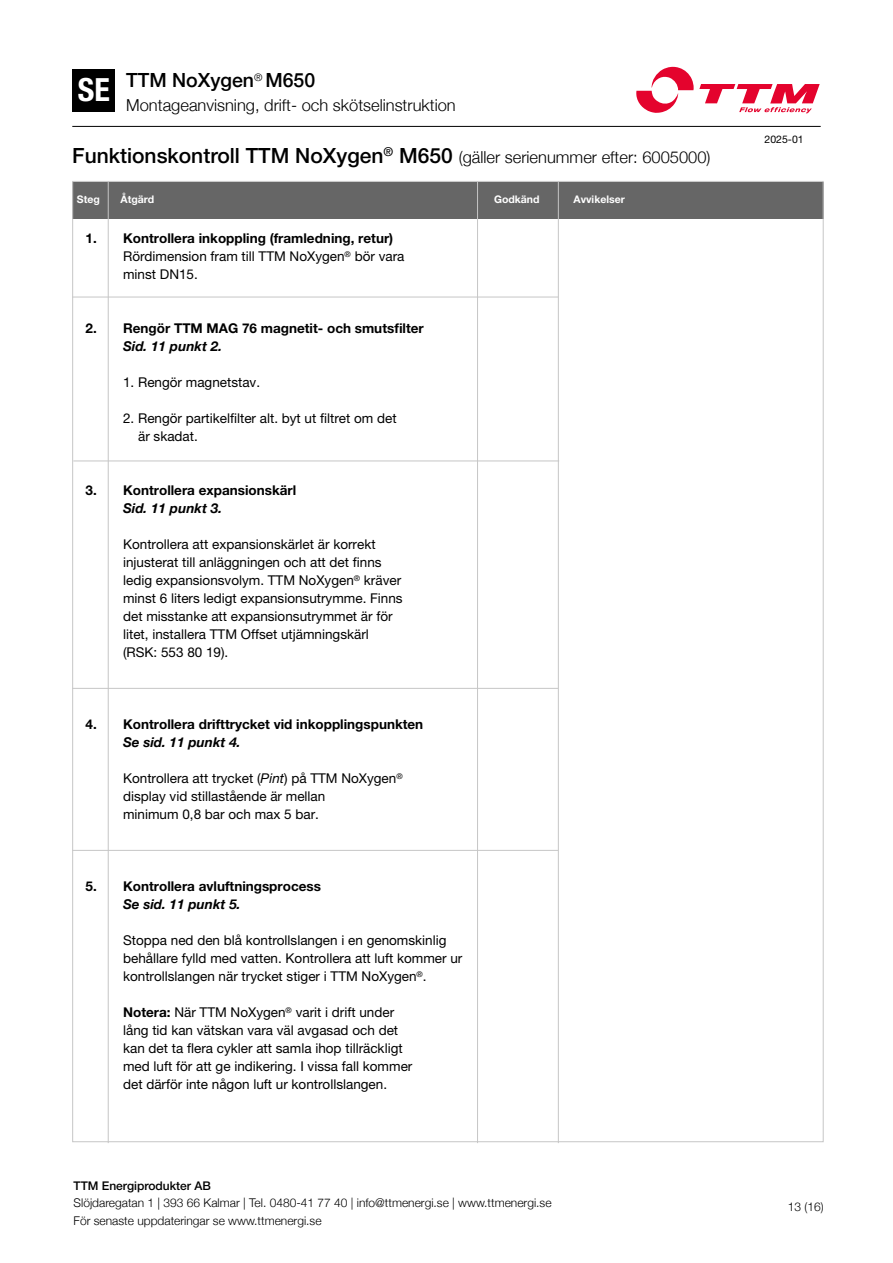
<style>
.page{position:relative;width:893px;height:1263px;background:#fff}
.page>*{position:absolute;margin:0;border:0;box-sizing:border-box;transform-origin:0 0}
.t1{font:700 condensed 31.95px "Helvetica Neue LT Pro";color:#fff}
.t2{font:500 19.5px "Helvetica Neue";color:#000}
.t3{font:300 16.5px "Helvetica Neue";color:#000}
.t4{font:13.5px/18px "Helvetica Neue LT Pro";color:#000}
.t5{font:700 13.5px "Helvetica Neue LT Pro";color:#000}
.t6{font:italic 700 13.5px "Helvetica Neue";color:#000}
.t7{font:300 12px/17.7px "Helvetica Neue";color:#000}
.t8{font:500 12px "Helvetica Neue LT Std";color:#000}
.t9{font:300 12px "Helvetica Neue";color:#000}
.t10{font:700 10.5px "Helvetica Neue LT Pro";color:#fff}
.t11{font:10.5px "Helvetica Neue LT Pro";color:#000}
.s1{font-family:"Helvetica Neue LT Std";font-weight:500;font-size:21px}
.s2{font-weight:700}
.s3{font-style:italic}
</style>
<div class="page">
<div style="left:72px;top:182px;width:752px;height:37px;background:#666"></div>
<hr style="left:477px;top:181px;width:1px;height:962px;background:#c6c6c6">
<hr style="left:108px;top:181px;width:1px;height:962px;background:#c6c6c6">
<hr style="left:558px;top:181px;width:1px;height:962px;background:#c6c6c6">
<hr style="left:72px;top:297px;width:486px;height:1px;background:#c6c6c6">
<hr style="left:72px;top:688px;width:486px;height:1px;background:#c6c6c6">
<hr style="left:73px;top:461px;width:486px;height:1px;background:#c6c6c6">
<hr style="left:72px;top:850px;width:486px;height:1px;background:#c6c6c6">
<svg style="left:636px;top:67px;width:184px;height:46px"></svg>
<hr style="left:72px;top:126px;width:749px;height:1px;background:#000">
<div style="left:72px;top:69px;width:43px;height:43px;background:#000"></div>
<h1 class="t1" style="left:78px;top:71px;width:33px">SE</h1>
<h2 class="t2" style="left:126px;top:64px;width:191px">TTM NoXygen<sup>®</sup> M650</h2>
<p class="t3" style="left:126px;top:91px;width:331px">Montageanvisning, drift- och skötselinstruktion</p>
<p class="t3" style="left:72px;top:144px;width:640px"><span class="s1">Funktionskontroll TTM NoXygen</span><sup>®</sup> <span class="s1">M650</span> (gäller serienummer efter: 6005000)</p>
<p class="t10" style="left:77px;top:193px;width:24px">Steg</p>
<p class="t10" style="left:120px;top:193px;width:35px">Åtgärd</p>
<p class="t10" style="left:494px;top:193px;width:47px">Godkänd</p>
<p class="t10" style="left:573px;top:193px;width:53px">Avvikelser</p>
<p class="t4" style="left:123px;top:229px;width:283px;text-indent:-38px"><span class="s2">1. Kontrollera inkoppling (framledning, retur)<br></span>Rördimension fram till TTM NoXygen<sup>®</sup> bör vara minst DN15.</p>
<p class="t5" style="left:86px;top:320px;width:340px">2. Rengör TTM MAG 76 magnetit- och smutsfilter</p>
<p class="t6" style="left:123px;top:336px;width:101px">Sid. 11 punkt 2.</p>
<p class="t4" style="left:123px;top:373px;width:139px">1. Rengör magnetstav.</p>
<p class="t4" style="left:138px;top:409px;width:260px;text-indent:-15px">2. Rengör partikelfilter alt. byt ut filtret om det är skadat.</p>
<p class="t5" style="left:86px;top:482px;width:212px">3. Kontrollera expansionskärl</p>
<p class="t6" style="left:123px;top:498px;width:101px">Sid. 11 punkt 3.</p>
<p class="t4" style="left:123px;top:535px;width:281px">Kontrollera att expansionskärlet är korrekt injusterat till anläggningen och att det finns ledig expansionsvolym. TTM NoXygen<sup>®</sup> kräver minst 6 liters ledigt expansionsutrymme. Finns det misstanke att expansionsutrymmet är för litet, installera TTM Offset utjämningskärl (RSK: 553 80 19).</p>
<p class="t5" style="left:86px;top:716px;width:339px">4. Kontrollera drifttrycket vid inkopplingspunkten</p>
<p class="t6" style="left:123px;top:732px;width:119px">Se sid. 11 punkt 4.</p>
<p class="t4" style="left:123px;top:769px;width:281px">Kontrollera att trycket (<span class="s3">Pint</span>) på TTM NoXygen<sup>® </sup>display vid stillastående är mellan<br>minimum 0,8 bar och max 5 bar.</p>
<p class="t5" style="left:86px;top:878px;width:237px">5. Kontrollera avluftningsprocess</p>
<p class="t6" style="left:123px;top:894px;width:119px">Se sid. 11 punkt 5.</p>
<p class="t4" style="left:123px;top:931px;width:341px">Stoppa ned den blå kontrollslangen i en genomskinlig behållare fylld med vatten. Kontrollera att luft kommer ur kontrollslangen när trycket stiger i TTM NoXygen<sup>®</sup>.</p>
<p class="t4" style="left:123px;top:1003px;width:291px"><span class="s2">Notera:</span> När TTM NoXygen<sup>®</sup> varit i drift under lång tid kan vätskan vara väl avgasad och det kan det ta flera cykler att samla ihop tillräckligt med luft för att ge indikering. I vissa fall kommer det därför inte någon luft ur kontrollslangen.</p>
<p class="t8" style="left:74px;top:1178px;width:139px">TTM Energiprodukter AB</p>
<p class="t7" style="left:74px;top:1193px;width:480px">Slöjdaregatan 1 | 393 66 Kalmar | Tel. 0480-41 77 40 | info@ttmenergi.se | www.ttmenergi.se<br>För senaste uppdateringar se www.ttmenergi.se</p>
<p class="t11" style="left:765px;top:133px;width:41px">2025-01</p>
<p class="t9" style="left:788px;top:1197px;width:37px">13 (16)</p>
</div>
